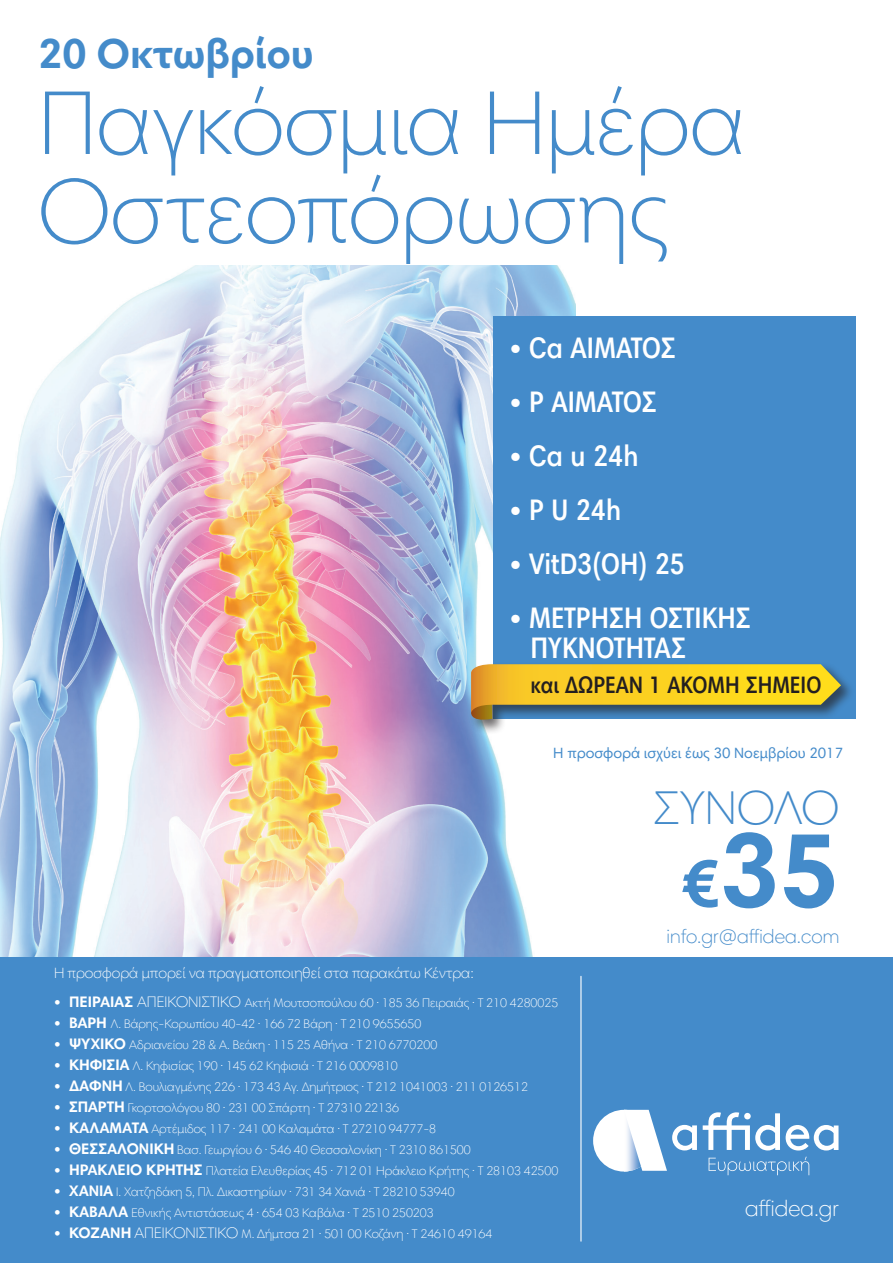
<style>
.page{position:relative;width:893px;height:1263px;background:#fff}
.page>*{position:absolute;margin:0;border:0;box-sizing:border-box;transform-origin:0 0}
.t1{font:700 105px "Harmonia Sans W1 G";color:#448bca}
.t2{font:300 91.5px/88.5px "Harmonia Sans W1 G";color:#448bca}
.t3{font:300 47.85px "Harmonia Sans W1 G";color:#448bca}
.t4{font:700 42px "Harmonia Sans W1 G";color:#448bca}
.t5{font:600 condensed 30px/30px "Harmonia Sans W1 G";color:#fff}
.t6{font:600 condensed 24px "Harmonia Sans W1 G";color:#231f20}
.t7{font:300 22.5px "Harmonia Sans W1 G";color:#fff}
.t8{font:300 19.5px "Harmonia Sans W1 G";color:#448bca}
.t9{font:300 15px "Harmonia Sans W1 G";color:#fff}
.t10{font:15px "Harmonia Sans W1 G";color:#448bca}
.t11{font:300 12.6px "Harmonia Sans W1 G";color:#fff}
.s1{font-size:66px}
.s2{font-weight:700;font-size:15.45px}
.s3{font-size:15.45px}
</style>
<div class="page">
<img style="left:0;top:266px;width:575px;height:691px">
<div style="left:517px;top:711px;width:104px;height:118px;background:#fff"></div>
<div style="left:0;top:957px;width:893px;height:306px;background:#448bca"></div>
<svg style="left:709px;top:1156px;width:100px;height:19px"></svg>
<div style="left:593px;top:1110px;width:62px;height:61px;background:#fff;border-radius:50%"></div>
<svg style="left:627px;top:1110px;width:70px;height:61px"></svg>
<svg style="left:703px;top:1112px;width:77px;height:38px"></svg>
<svg style="left:786px;top:1125px;width:52px;height:25px"></svg>
<div style="left:493px;top:316px;width:363px;height:403px;background:#448bca"></div>
<hr style="left:580px;top:976px;width:1px;height:265px;background:#fff">
<div style="left:469px;top:662px;width:386px;height:72px;background:#231f20;opacity:.65"></div>
<svg style="left:467px;top:664px;width:374px;height:59px;background:#c7b64f"></svg>
<h3 class="t4" style="left:38px;top:27px;width:277px">20 Οκτωβρίου</h3>
<h2 class="t2" style="left:38px;top:78px;width:709px">Παγκόσμια Ημέρα<br>Οστεοπόρωσης</h2>
<h3 class="t5" style="left:509px;top:333px;width:168px">• Ca AIMATOΣ</h3>
<h3 class="t5" style="left:509px;top:387px;width:149px">• P AIMATOΣ</h3>
<h3 class="t5" style="left:509px;top:441px;width:131px">• Ca u 24h</h3>
<h3 class="t5" style="left:509px;top:495px;width:113px">• P U 24h</h3>
<h3 class="t5" style="left:509px;top:549px;width:177px">• VitD3(OH) 25</h3>
<h3 class="t5" style="left:530px;top:603px;width:222px;text-indent:-21px">• MΕΤΡΗΣΗ ΟΣΤΙΚΗΣ<br>ΠΥΚΝΟΤΗΤΑΣ</h3>
<h3 class="t6" style="left:530px;top:670px;width:292px">και ΔΩΡΕΑΝ 1 ΑΚΟΜΗ ΣΗΜΕΙΟ</h3>
<p class="t10" style="left:553px;top:743px;width:291px">H προσφορά ισχύει έως 30 Νοεμβρίου 2017</p>
<h3 class="t3" style="left:653px;top:778px;width:188px">ΣΥΝΟΛΟ</h3>
<h1 class="t1" style="left:681px;top:803px;width:160px"><span class="s1">€</span>35</h1>
<p class="t9" style="left:54px;top:964px;width:421px">Η προσφορά μπορεί να πραγματοποιηθεί στα παρακάτω Κέντρα:</p>
<p class="t11" style="left:54px;top:995px;width:506px"><span class="s2">• ΠΕΙΡΑΙΑΣ</span> <span class="s3">ΑΠΕΙΚΟΝΙΣΤΙΚΟ</span> Ακτή Μουτσοπούλου 60 · 185 36 Πειραιάς · Τ 210 4280025</p>
<p class="t11" style="left:54px;top:1016px;width:369px"><span class="s2">• ΒΑΡΗ</span> Λ. Βάρης-Κορωπίου 40-42 · 166 72 Βάρη · Τ 210 9655650</p>
<p class="t11" style="left:54px;top:1037px;width:385px"><span class="s2">• ΨΥΧΙΚΟ</span> Αδριανείου 28 &amp; Α. Βεάκη · 115 25 Αθήνα · Τ 210 6770200</p>
<p class="t11" style="left:54px;top:1058px;width:345px"><span class="s2">• ΚΗΦΙΣΙΑ</span> Λ. Κηφισίας 190 · 145 62 Κηφισιά · Τ 216 0009810</p>
<p class="t11" style="left:54px;top:1079px;width:476px"><span class="s2">• ΔΑΦΝΗ</span> Λ. Βουλιαγμένης 226 · 173 43 Αγ. Δημήτριος · Τ 212 1041003 · 211 0126512</p>
<p class="t11" style="left:54px;top:1100px;width:346px"><span class="s2">• ΣΠΑΡΤΗ</span> Γκορτσολόγου 80 · 231 00 Σπάρτη · Τ 27310 22136</p>
<p class="t11" style="left:54px;top:1121px;width:384px"><span class="s2">• ΚΑΛΑΜΑΤΑ</span> Αρτέμιδος 117 · 241 00 Καλαμάτα · Τ 27210 94777-8</p>
<p class="t11" style="left:54px;top:1142px;width:418px"><span class="s2">• ΘΕΣΣΑΛΟΝΙΚΗ</span> Βασ. Γεωργίου 6 · 546 40 Θεσσαλονίκη · Τ 2310 861500</p>
<p class="t11" style="left:54px;top:1163px;width:506px"><span class="s2">• ΗΡΑΚΛΕΙΟ ΚΡΗΤΗΣ</span> Πλατεία Ελευθερίας 45 · 712 01 Ηράκλειο Κρήτης · Τ 28103 42500</p>
<p class="t11" style="left:54px;top:1184px;width:402px"><span class="s2">• ΧΑΝΙΑ</span> Ι. Χατζηδάκη 5, Πλ. Δικαστηρίων · 731 34 Χανιά · Τ 28210 53940</p>
<p class="t11" style="left:54px;top:1205px;width:381px"><span class="s2">• ΚΑΒΑΛΑ</span> Eθνικής Αντιστάσεως 4 · 654 03 Καβάλα · Τ 2510 250203</p>
<p class="t11" style="left:54px;top:1226px;width:440px"><span class="s2">• ΚΟΖΑΝΗ</span> <span class="s3">ΑΠΕΙΚΟΝΙΣΤΙΚΟ</span> Μ. Δήμτσα 21 · 501 00 Κοζάνη · Τ 24610 49164</p>
<h3 class="t8" style="left:666px;top:924px;width:174px">info.gr@affidea.com</h3>
<h3 class="t7" style="left:745px;top:1194px;width:95px">affidea.gr</h3>
</div>
